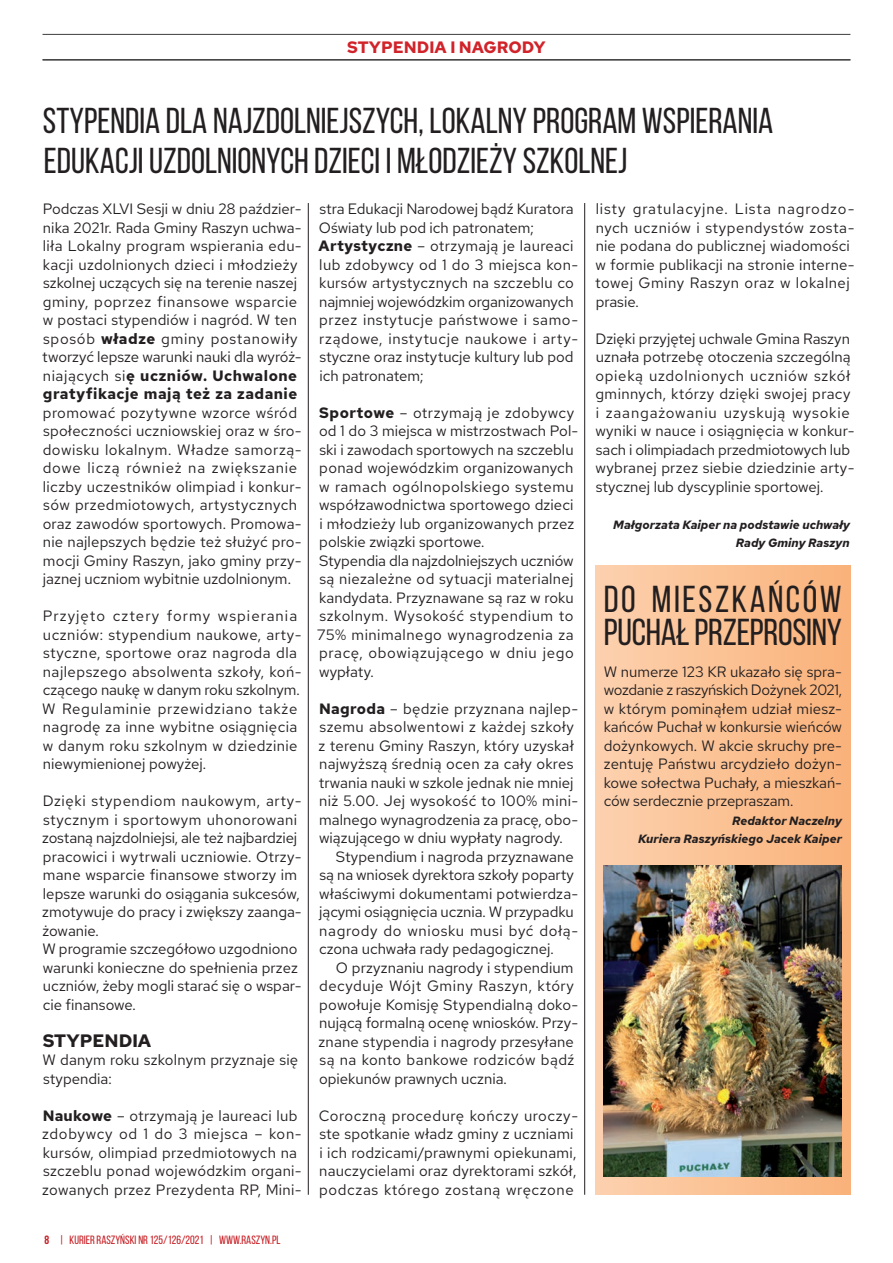
<style>
.page{position:relative;width:893px;height:1263px;background:#fff}
.page>*{position:absolute;margin:0;border:0;box-sizing:border-box;transform-origin:0 0}
._01_tytul{font:37.5px/33px "Bebas Neue";letter-spacing:-.005em;color:#231f20}
._01_tytul-2{font:36px "Bebas Neue";color:#231f20}
._03_tekst{font:700 18px "Red Hat Text";color:#231f20}
.t1{font:700 16.5px "Red Hat Text";color:#d1232a}
._03_tekst-2{font:15px/18.5px "Red Hat Text";letter-spacing:.01em;color:#231f20}
._03_tekst-3{font:italic 700 12px/18.5px "Red Hat Text";color:#231f20;text-align:right}
.t2{font:12px "Bebas Neue";color:#c61c22}
.s1{font-weight:700}
</style>
<div class="page">
<hr style="left:43px;top:34px;width:807px;height:1px;background:#3e3e3f">
<hr style="left:43px;top:59px;width:807px;height:1px;background:#3e3e3f">
<hr style="left:43px;top:60px;width:807px;height:1px;background:#3e3e3f">
<hr style="left:308px;top:203px;width:1px;height:992px;background:#231f20">
<hr style="left:584px;top:203px;width:1px;height:992px;background:#231f20">
<div style="left:595px;top:565px;width:255px;height:630px;background:linear-gradient(to right,#facfad,#fbb37a)"></div>
<img style="left:604px;top:865px;width:238px;height:311px">
<p class="t1" style="left:347px;top:36px;width:200px">STYPENDIA I NAGRODY</p>
<p class="_01_tytul-2" style="left:43px;top:101px;width:732px">STYPENDIA DLA NAJZDOLNIEJSZYCH, LOKALNY PROGRAM WSPIERANIA</p>
<p class="_01_tytul-2" style="left:44px;top:141px;width:585px">EDUKACJI UZDOLNIONYCH DZIECI I MŁODZIEŻY SZKOLNEJ</p>
<p class="_03_tekst-2" style="left:42px;top:199px;width:261px">Podczas XLVI Sesji w dniu 28 paździer&shy;nika 2021r. Rada Gminy Raszyn uchwa&shy;liła Lokalny program wspierania edu&shy;kacji uzdolnionych dzieci i młodzieży szkolnej uczących się na terenie naszej gminy, poprzez finansowe wsparcie w postaci stypendiów i nagród. W ten sposób <span class="s1">władze</span> gminy postanowiły tworzyć lepsze warunki nauki dla wyróż&shy;niających si<span class="s1">ę uczniów. Uchwalone gratyfikacje mają też za zadanie </span>promować pozytywne wzorce wśród społeczności uczniowskiej oraz w śro&shy;dowisku lokalnym. Władze samorzą&shy;dowe liczą również na zwiększanie liczby uczestników olimpiad i konkur&shy;sów przedmiotowych, artystycznych oraz zawodów sportowych. Promowa&shy;nie najlepszych będzie też służyć pro&shy;mocji Gminy Raszyn, jako gminy przy&shy;jaznej uczniom wybitnie uzdolnionym.</p>
<p class="_03_tekst-2" style="left:42px;top:606px;width:261px">Przyjęto cztery formy wspierania uczniów: stypendium naukowe, arty&shy;styczne, sportowe oraz nagroda dla najlepszego absolwenta szkoły, koń&shy;czącego naukę w danym roku szkolnym.<br>W Regulaminie przewidziano także nagrodę za inne wybitne osiągnięcia w danym roku szkolnym w dziedzinie niewymienionej powyżej.</p>
<p class="_03_tekst-2" style="left:42px;top:791px;width:261px">Dzięki stypendiom naukowym, arty&shy;stycznym i sportowym uhonorowani zostaną najzdolniejsi, ale też najbardziej pracowici i wytrwali uczniowie. Otrzy&shy;mane wsparcie finansowe stworzy im lepsze warunki do osiągania sukcesów, zmotywuje do pracy i zwiększy zaanga&shy;żowanie.</p>
<p class="_03_tekst-2" style="left:42px;top:939px;width:261px">W programie szczegółowo uzgodniono warunki konieczne do spełnienia przez uczniów, żeby mogli starać się o wspar&shy;cie finansowe.</p>
<p class="_03_tekst" style="left:43px;top:1028px;width:110px">STYPENDIA</p>
<p class="_03_tekst-2" style="left:42px;top:1050px;width:257px">W danym roku szkolnym przyznaje się stypendia:</p>
<p class="_03_tekst-2" style="left:42px;top:1106px;width:261px"><span class="s1">Naukowe</span> – otrzymają je laureaci lub zdobywcy od 1 do 3 miejsca – kon&shy;kursów, olimpiad przedmiotowych na szczeblu ponad wojewódzkim organi&shy;zowanych przez Prezydenta RP, Mini-</p>
<p class="_03_tekst-2" style="left:595px;top:199px;width:261px">listy gratulacyjne. Lista nagrodzo&shy;nych uczniów i stypendystów zosta&shy;nie podana do publicznej wiadomości w formie publikacji na stronie interne&shy;towej Gminy Raszyn oraz w lokalnej prasie.</p>
<p class="_03_tekst-2" style="left:595px;top:329px;width:261px">Dzięki przyjętej uchwale Gmina Raszyn uznała potrzebę otoczenia szczególną opieką uzdolnionych uczniów szkół gminnych, którzy dzięki swojej pracy i zaangażowaniu uzyskują wysokie wyniki w nauce i osiągnięcia w konkur&shy;sach i olimpiadach przedmiotowych lub wybranej przez siebie dziedzinie arty&shy;stycznej lub dyscyplinie sportowej.</p>
<p class="_03_tekst-3" style="left:613px;top:515px;width:238px">Małgorzata Kaiper na podstawie uchwały<br>Rady Gminy Raszyn</p>
<p class="_01_tytul" style="left:604px;top:582px;width:240px">DO MIESZKAŃCÓW<br>PUCHAŁ PRZEPROSINY</p>
<p class="_03_tekst-2" style="left:604px;top:662px;width:240px;text-align:justify">W numerze 123 KR ukazało się spra&shy;wozdanie z raszyńskich Dożynek 2021, w którym pominąłem udział miesz&shy;kańców Puchał w konkursie wieńców dożynkowych. W akcie skruchy pre&shy;zentuję Państwu arcydzieło dożyn&shy;kowe sołectwa Puchały, a mieszkań&shy;ców serdecznie przepraszam.</p>
<p class="_03_tekst-3" style="left:732px;top:811px;width:111px">Redaktor Naczelny</p>
<p class="_03_tekst-3" style="left:638px;top:829px;width:205px">Kuriera Raszyńskiego Jacek Kaiper</p>
<p class="_03_tekst-2" style="left:319px;top:199px;width:256px">stra Edukacji Narodowej bądź Kuratora<br>Oświaty lub pod ich patronatem;</p>
<p class="_03_tekst-2" style="left:319px;top:236px;width:261px"><span class="s1">Artystyczne</span> – otrzymają je laureaci lub zdobywcy od 1 do 3 miejsca kon&shy;kursów artystycznych na szczeblu co najmniej wojewódzkim organizowanych przez instytucje państwowe i samo&shy;rządowe, instytucje naukowe i arty&shy;styczne oraz instytucje kultury lub pod ich patronatem;</p>
<p class="_03_tekst-2" style="left:319px;top:403px;width:261px"><span class="s1">Sportowe</span> – otrzymają je zdobywcy od 1 do 3 miejsca w mistrzostwach Pol&shy;ski i zawodach sportowych na szczeblu ponad wojewódzkim organizowanych w ramach ogólnopolskiego systemu współzawodnictwa sportowego dzieci i młodzieży lub organizowanych przez polskie związki sportowe.</p>
<p class="_03_tekst-2" style="left:317px;top:551px;width:258px;text-align:justify">Stypendia dla najzdolniejszych uczniów są niezależne od sytuacji materialnej kandydata. Przyznawane są raz w roku szkolnym. Wysokość stypendium to 75% minimalnego wynagrodzenia za pracę, obowiązującego w dniu jego wypłaty.</p>
<p class="_03_tekst-2" style="left:319px;top:699px;width:261px"><span class="s1">Nagroda</span> – będzie przyznana najlep&shy;szemu absolwentowi z każdej szkoły z terenu Gminy Raszyn, który uzyskał najwyższą średnią ocen za cały okres trwania nauki w szkole jednak nie mniej niż 5.00. Jej wysokość to 100% mini&shy;malnego wynagrodzenia za pracę, obo&shy;wiązującego w dniu wypłaty nagrody.</p>
<p class="_03_tekst-2" style="left:319px;top:847px;width:261px;text-indent:17px">Stypendium i nagroda przyznawane są na wniosek dyrektora szkoły poparty właściwymi dokumentami potwierdza&shy;jącymi osiągnięcia ucznia. W przypadku nagrody do wniosku musi być dołą&shy;czona uchwała rady pedagogicznej.</p>
<p class="_03_tekst-2" style="left:319px;top:958px;width:261px;text-indent:17px">O przyznaniu nagrody i stypendium decyduje Wójt Gminy Raszyn, który powołuje Komisję Stypendialną doko&shy;nującą formalną ocenę wniosków. Przy&shy;znane stypendia i nagrody przesyłane są na konto bankowe rodziców bądź opiekunów prawnych ucznia.</p>
<p class="_03_tekst-2" style="left:319px;top:1106px;width:261px">Coroczną procedurę kończy uroczy&shy;ste spotkanie władz gminy z uczniami i ich rodzicami/prawnymi opiekunami, nauczycielami oraz dyrektorami szkół, podczas którego zostaną wręczone</p>
<p class="t2" style="left:45px;top:1233px;width:237px"><span class="s1">8</span> | KURIER RASZYŃSKI NR 125/126/2021 | WWW.RASZYN.PL</p>
</div>
